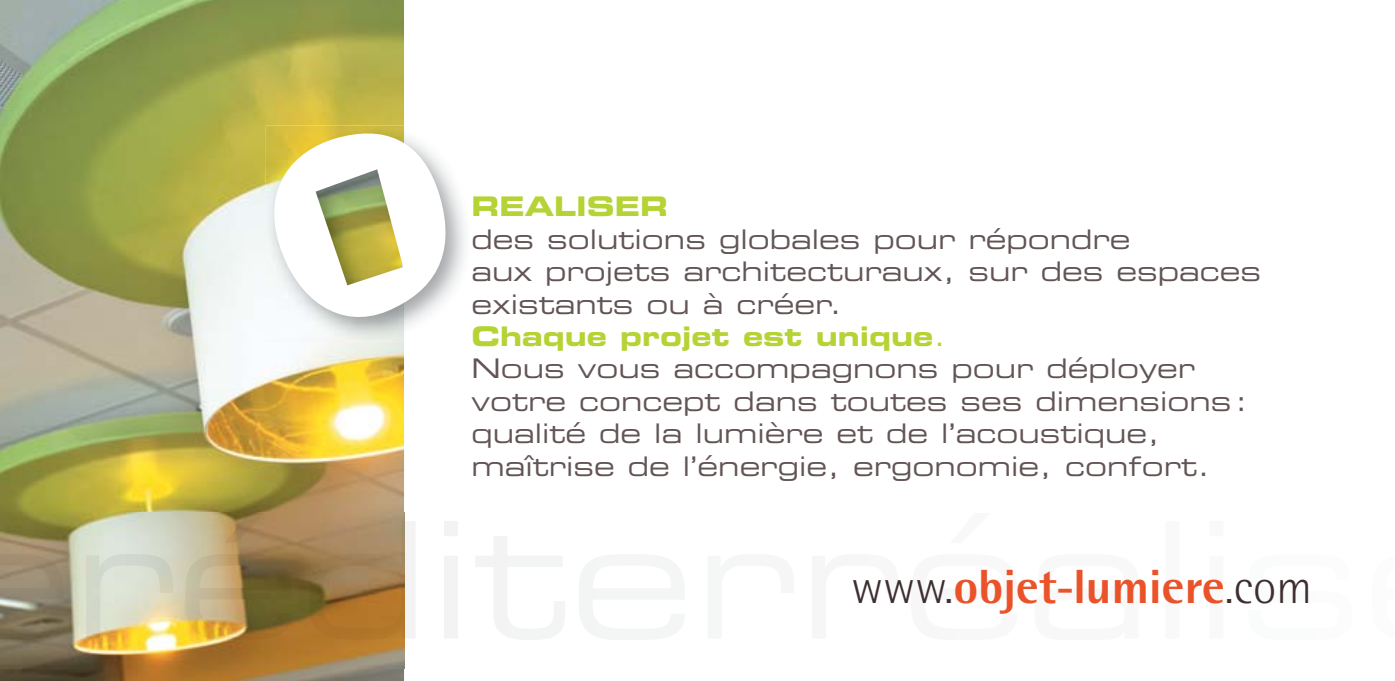
<style>
.page{position:relative;width:1395px;height:681px;background:#fff}
.page>*{position:absolute;margin:0;border:0;box-sizing:border-box;transform-origin:0 0}
.t1{font:800 48px "Rotis Semi Sans";color:#ea5329}
.t2{font:27px/32.4px "Eurostile Extended Two";color:#625454}
.t3{font:27px "Eurostile Bold Extended Two";color:#b5d334}
.s1{font-family:"Eurostile Extended Two"}
.s2{font-weight:300;color:#3d2e30}
.s3{font-size:36px}
</style>
<div class="page">
<img style="left:0;top:0;width:404px;height:680px">
<img style="left:0;top:512px;width:404px;height:156px">
<svg style="left:254px;top:114px;width:211px;height:226px"></svg>
<p class="t3" style="left:471px;top:197px;width:198px">REALISER</p>
<p class="t2" style="left:471px;top:225px;width:791px">des solutions globales pour répondre<br>aux projets architecturaux, sur des espaces existants ou à créer.</p>
<p class="t3" style="left:471px;top:326px;width:476px">Chaque projet est unique<span class="s1">.</span></p>
<p class="t2" style="left:471px;top:354px;width:778px">Nous vous accompagnons pour déployer votre concept dans toutes ses dimensions : qualité de la lumière et de l’acoustique, maîtrise de l’énergie, ergonomie, confort.</p>
<h1 class="t1" style="left:851px;top:570px;width:462px"><span class="s2">www.</span>objet<span class="s3">-</span>lumiere<span class="s2">.com</span></h1>
</div>
